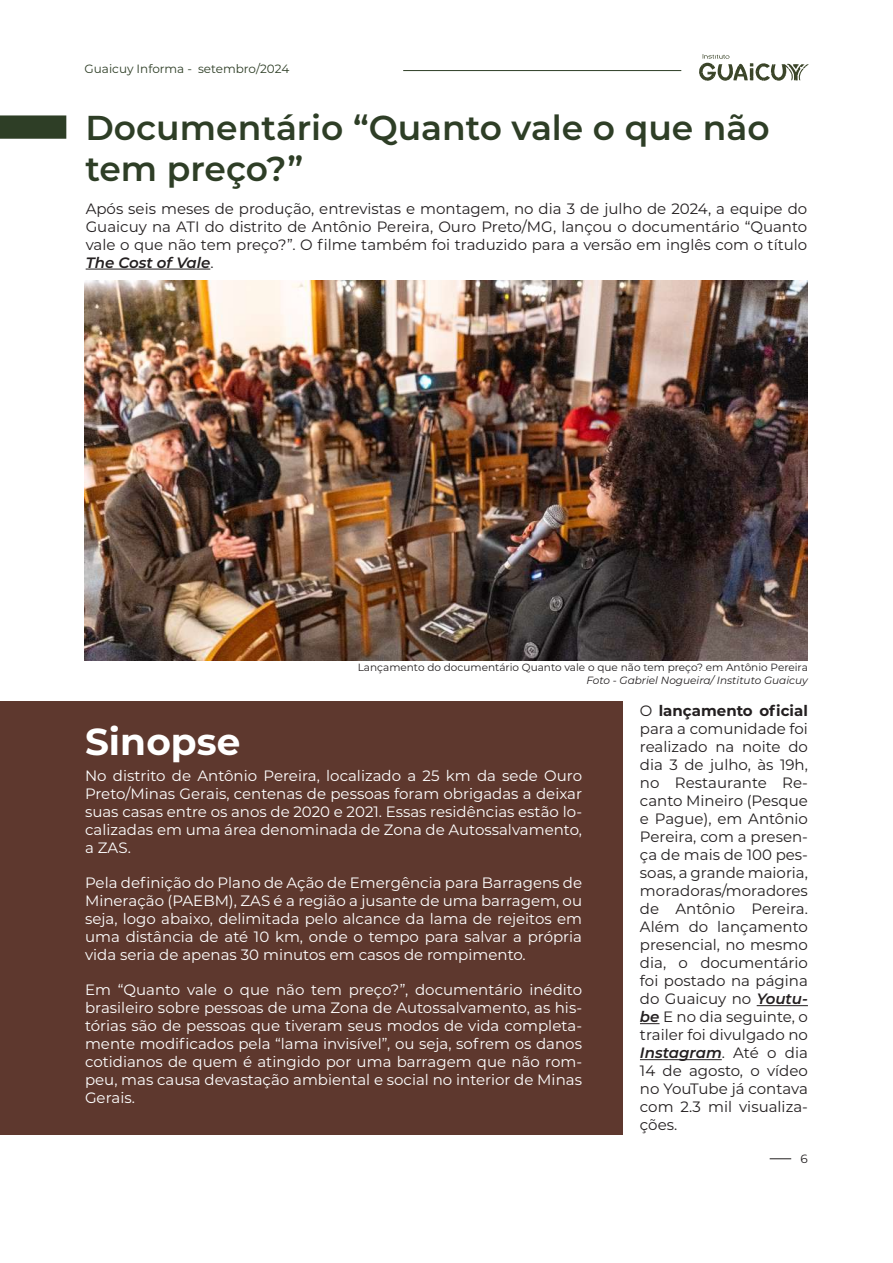
<style>
.page{position:relative;width:893px;height:1263px;background:#fff}
.page>*{position:absolute;margin:0;border:0;box-sizing:border-box;transform-origin:0 0}
.t1{font:700 37.5px "Montserrat";color:#fff}
.t2{font:600 34.5px/41.4px "Montserrat";color:#2e3e26}
.t3{font:15px/18px "Montserrat";color:#fff;text-align:justify}
.t4{font:15px/18px "Montserrat";color:#231f20;text-align:justify}
.t5{font:12px "Montserrat";color:#2e3e26}
.t6{font:12px "Montserrat";color:#231f20}
.t7{font:10.5px "Montserrat";color:#231f20}
.t8{font:italic 10.5px "Montserrat";color:#231f20}
.s1{font-weight:600;font-style:italic}
.s2{font-weight:700}
</style>
<div class="page">
<hr style="left:403px;top:70px;width:278px;height:1px;background:#2e3e26">
<svg style="left:699px;top:54px;width:110px;height:27px"></svg>
<svg style="left:770px;top:1158px;width:21px;height:1px"></svg>
<div style="left:0;top:702px;width:622px;height:433px;background:#5e382e"></div>
<hr style="left:86px;top:269px;width:124px;height:1px;background:#231f20">
<div style="left:0;top:115px;width:66px;height:24px;background:#2e3e26"></div>
<hr style="left:757px;top:1005px;width:51px;height:1px;background:#231f20">
<svg style="left:640px;top:1023px;width:19px;height:1px"></svg>
<hr style="left:640px;top:1059px;width:82px;height:1px;background:#231f20">
<img style="left:84px;top:281px;width:723px;height:379px">
<p class="t5" style="left:85px;top:61px;width:206px">Guaicuy Informa - setembro/2024</p>
<h2 class="t2" style="left:85px;top:105px;width:686px">Documentário “Quanto vale o que não tem preço?”</h2>
<p class="t4" style="left:86px;top:199px;width:723px">Após seis meses de produção, entrevistas e montagem, no dia 3 de julho de 2024, a equipe do Guaicuy na ATI do distrito de Antônio Pereira, Ouro Preto/MG, lançou o documentário “Quanto vale o que não tem preço?”. O filme também foi traduzido para a versão em inglês com o título <span class="s1">The Cost of Vale</span>.</p>
<p class="t7" style="left:358px;top:660px;width:452px">Lançamento do documentário Quanto vale o que não tem preço? em Antônio Pereira</p>
<p class="t8" style="left:586px;top:673px;width:223px">Foto - Gabriel Nogueira/ Instituto Guaicuy</p>
<h1 class="t1" style="left:85px;top:715px;width:157px">Sinopse</h1>
<p class="t3" style="left:85px;top:766px;width:499px">No distrito de Antônio Pereira, localizado a 25 km da sede Ouro Preto/Minas Gerais, centenas de pessoas foram obrigadas a deixar suas casas entre os anos de 2020 e 2021. Essas residências estão lo&shy;calizadas em uma área denominada de Zona de Autossalvamento, a ZAS.</p>
<p class="t3" style="left:85px;top:873px;width:499px">Pela definição do Plano de Ação de Emergência para Barragens de Mineração (PAEBM), ZAS é a região a jusante de uma barragem, ou seja, logo abaixo, delimitada pelo alcance da lama de rejeitos em uma distância de até 10 km, onde o tempo para salvar a própria vida seria de apenas 30 minutos em casos de rompimento.</p>
<p class="t3" style="left:85px;top:980px;width:499px">Em “Quanto vale o que não tem preço?”, documentário inédito brasileiro sobre pessoas de uma Zona de Autossalvamento, as his&shy;tórias são de pessoas que tiveram seus modos de vida completa&shy;mente modificados pela “lama invisível”, ou seja, sofrem os danos cotidianos de quem é atingido por uma barragem que não rom&shy;peu, mas causa devastação ambiental e social no interior de Minas Gerais.</p>
<p class="t4" style="left:640px;top:701px;width:169px">O <span class="s2">lançamento oficial </span>para a comunidade foi realizado na noite do dia 3 de julho, às 19h, no Restaurante Re&shy;canto Mineiro (Pesque e Pague), em Antônio Pereira, com a presen&shy;ça de mais de 100 pes&shy;soas, a grande maioria, moradoras/moradores de Antônio Pereira.<br>Além do lançamento presencial, no mesmo dia, o documentário foi postado na página do Guaicuy no <span class="s1">Youtu&shy;be</span> E no dia seguinte, o trailer foi divulgado no <span class="s1">Instagram</span>. Até o dia 14 de agosto, o vídeo no YouTube já contava com 2.3 mil visualiza&shy;ções.</p>
<p class="t6" style="left:801px;top:1150px;width:9px">6</p>
</div>
